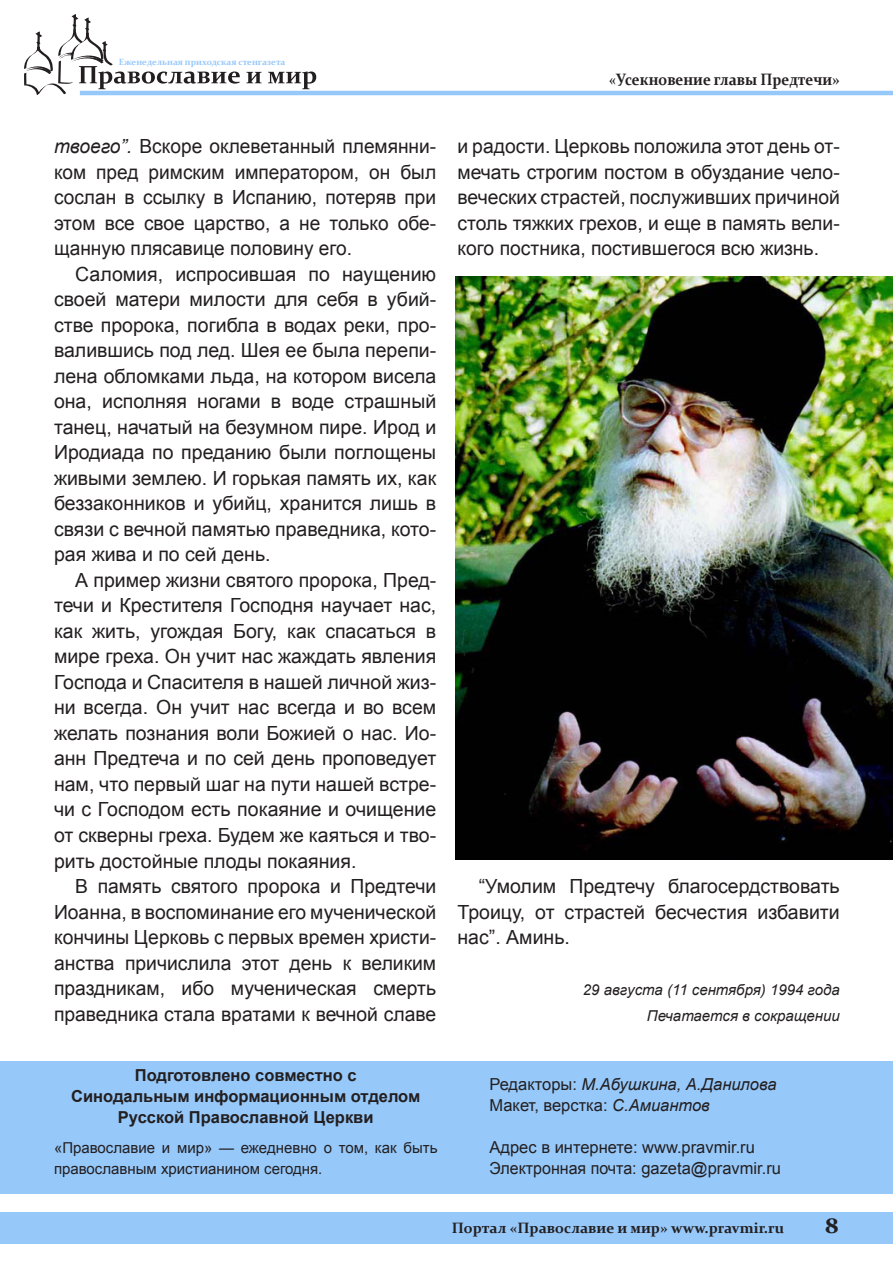
<style>
.page{position:relative;width:893px;height:1263px;background:#fff}
.page>*{position:absolute;margin:0;border:0;box-sizing:border-box;transform-origin:0 0}
.t1{font:700 21px "Georgia";color:#231f20}
.Text{font:19.5px/25.5px "Arial";color:#231f20;text-align:justify}
.t2{font:16.5px "Arial";color:#231f20}
.t3{font:700 16.5px "Arial";color:#231f20}
.t4{font:italic 16.5px "Arial";color:#231f20}
.Podzagolovok{font:700 16.5px "Constantia";color:#231f20;scale:.82 1}
.t5{font:15px/21px "Arial";color:#231f20}
.Bibliography{font:italic 15px/25.5px "Arial";color:#231f20;text-align:right}
.t6{font:700 15px "Constantia";color:#231f20}
.t7{font:700 9px "Constantia";color:#96c8fa}
.s1{font-style:italic}
.s2{font-style:normal}
</style>
<div class="page">
<svg style="left:24px;top:14px;width:216px;height:81px"></svg>
<svg style="left:246px;top:72px;width:16px;height:11px"></svg>
<svg style="left:268px;top:71px;width:48px;height:18px"></svg>
<hr style="left:80px;top:91px;width:813px;height:4px;background:#96c8fa">
<div style="left:0;top:1212px;width:893px;height:32px;background:#96c8fa"></div>
<div style="left:0;top:1061px;width:893px;height:133px;background:#96c8fa"></div>
<img style="left:455px;top:277px;width:438px;height:582px">
<p class="t7" style="left:119px;top:56px;width:168px">Еженедельная приходская стенгазета</p>
<p class="Podzagolovok" style="left:609px;top:68px;width:283px">«Усекновение главы Предтечи»</p>
<p class="Text" style="left:54px;top:134px;width:384px"><span class="s1">твоего”.</span> Вскоре оклеветанный племянни&shy;ком пред римским императором, он был сослан в ссылку в Испанию, потеряв при этом все свое царство, а не только обе&shy;щанную плясавице половину его.</p>
<p class="Text" style="left:54px;top:261px;width:384px;text-indent:21px">Саломия, испросившая по наущению своей матери милости для себя в убий&shy;стве пророка, погибла в водах реки, про&shy;валившись под лед. Шея ее была перепи&shy;лена обломками льда, на котором висела она, исполняя ногами в воде страшный танец, начатый на безумном пире. Ирод и Иродиада по преданию были поглощены живыми землею. И горькая память их, как беззаконников и убийц, хранится лишь в связи с вечной памятью праведника, кото&shy;рая жива и по сей день.</p>
<p class="Text" style="left:54px;top:567px;width:384px;text-indent:21px">А пример жизни святого пророка, Пред&shy;течи и Крестителя Господня научает нас, как жить, угождая Богу, как спасаться в мире греха. Он учит нас жаждать явления Господа и Спасителя в нашей личной жиз&shy;ни всегда. Он учит нас всегда и во всем желать познания воли Божией о нас. Ио&shy;анн Предтеча и по сей день проповедует нам, что первый шаг на пути нашей встре&shy;чи с Господом есть покаяние и очищение от скверны греха. Будем же каяться и тво&shy;рить достойные плоды покаяния.</p>
<p class="Text" style="left:54px;top:874px;width:384px;text-indent:21px">В память святого пророка и Предтечи Иоанна, в воспоминание его мученической кончины Церковь с первых времен христи&shy;анства причислила этот день к великим праздникам, ибо мученическая смерть праведника стала вратами к вечной славе</p>
<p class="Text" style="left:458px;top:134px;width:384px">и радости. Церковь положила этот день от&shy;мечать строгим постом в обуздание чело&shy;веческих страстей, послуживших причиной столь тяжких грехов, и еще в память вели&shy;кого постника, постившегося всю жизнь.</p>
<p class="Text" style="left:458px;top:874px;width:384px;text-indent:21px">“Умолим Предтечу благосердствовать Троицу, от страстей бесчестия избавити нас”. Аминь.</p>
<p class="Bibliography" style="left:583px;top:977px;width:258px">29 августа (11 сентября) 1994 года<br>Печатается в сокращении</p>
<p class="t3" style="left:135px;top:1065px;width:223px">Подготовлено совместно с</p>
<p class="t3" style="left:71px;top:1086px;width:351px">Синодальным информационным отделом</p>
<p class="t3" style="left:118px;top:1107px;width:257px">Русской Православной Церкви</p>
<p class="t5" style="left:54px;top:1138px;width:385px">«Православие и мир» — ежедневно о том, как быть православным христианином сегодня.</p>
<p class="t4" style="left:489px;top:1074px;width:289px"><span class="s2">Редакторы:</span> М.Абушкина, А.Данилова</p>
<p class="t2" style="left:489px;top:1095px;width:222px">Макет, верстка: <span class="s1">С.Амиантов</span></p>
<p class="t2" style="left:489px;top:1137px;width:267px">Адрес в интернете: www.pravmir.ru</p>
<p class="t2" style="left:489px;top:1158px;width:293px">Электронная почта: gazeta@pravmir.ru</p>
<p class="t6" style="left:452px;top:1218px;width:334px">Портал «Православие и мир» www.pravmir.ru</p>
<p class="t1" style="left:825px;top:1214px;width:16px">8</p>
</div>
